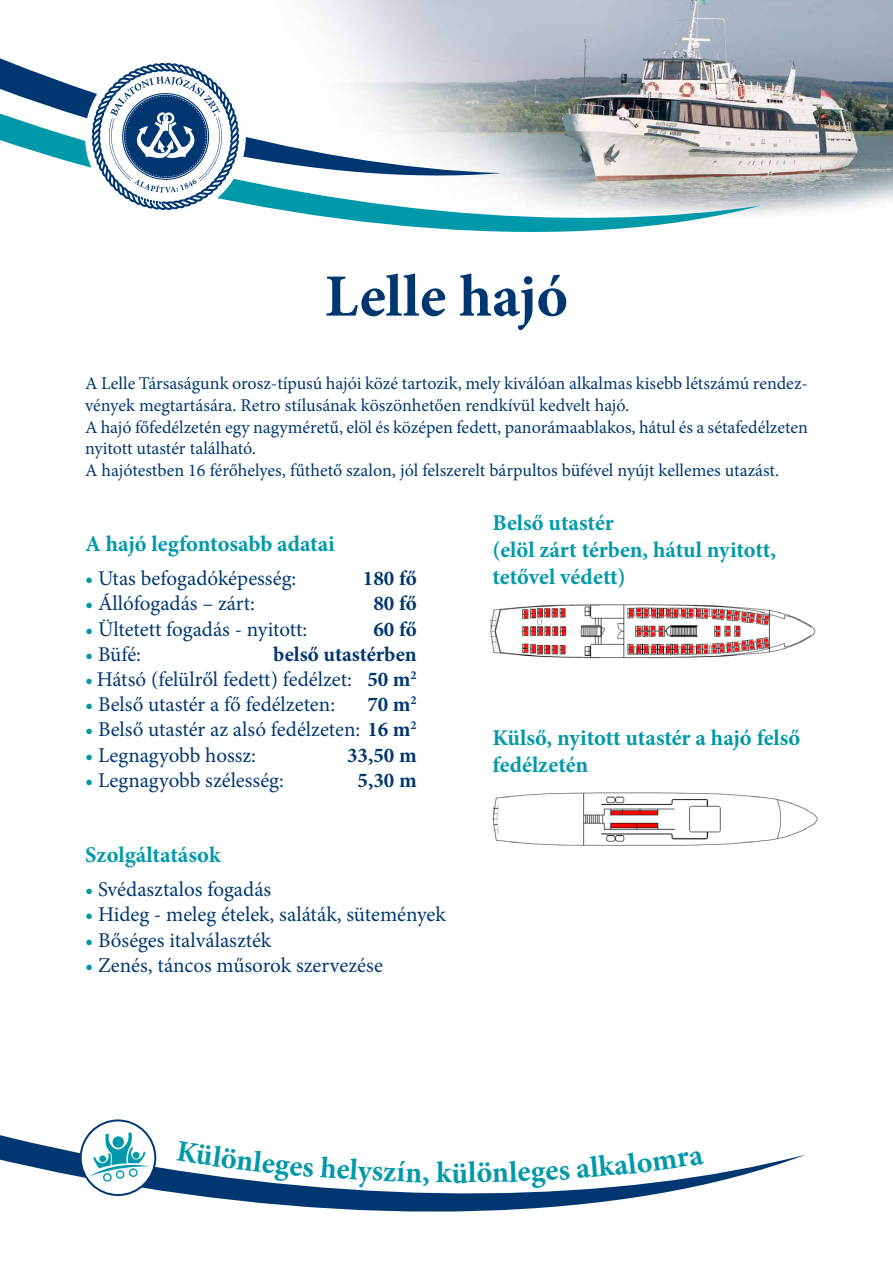
<style>
.page{position:relative;width:893px;height:1263px;background:#fff}
.page>*{position:absolute;margin:0;border:0;box-sizing:border-box;transform-origin:0 0}
.t1{font:700 60px "Minion Pro";color:#003770}
.t2{font:700 30px "Minion Pro";color:#09a}
.t3{font:700 22.5px/27px "Minion Pro";letter-spacing:-.005em;color:#09a}
.t4{font:21px "Minion Pro";color:#003770}
.t5{font:700 21px "Minion Pro";color:#003770}
.t6{font:18px/21.6px "Minion Pro";letter-spacing:-.005em;color:#003770}
.s1{color:#09a}
.s2{font-weight:700}
</style>
<div class="page">
<img style="left:761px;top:0;width:132px;height:214px">
<svg style="left:0;top:0;width:761px;height:232px"></svg>
<div style="left:85px;top:56px;width:161px;height:161px;background:#fff;border-radius:50%"></div>
<svg style="left:91px;top:63px;width:149px;height:147px"></svg>
<svg style="left:0;top:1135px;width:806px;height:77px"></svg>
<svg style="left:80px;top:1119px;width:76px;height:77px"></svg>
<img style="left:490px;top:604px;width:326px;height:55px">
<img style="left:492px;top:792px;width:326px;height:54px">
<svg style="left:176px;top:1141px;width:138px;height:41px"></svg>
<svg style="left:320px;top:1156px;width:109px;height:32px"></svg>
<svg style="left:477px;top:1150px;width:227px;height:38px"></svg>
<h1 class="t1" style="left:325px;top:254px;width:245px">Lelle hajó</h1>
<p class="t6" style="left:85px;top:373px;width:724px">A Lelle Társaságunk orosz-típusú hajói közé tartozik, mely kiválóan alkalmas kisebb létszámú rendez&shy;vények megtartására. Retro stílusának köszönhetően rendkívül kedvelt hajó.<br>A hajó főfedélzetén egy nagyméretű, elöl és középen fedett, panorámaablakos, hátul és a sétafedélzeten nyitott utastér található.<br>A hajótestben 16 férőhelyes, fűthető szalon, jól felszerelt bárpultos büfével nyújt kellemes utazást.</p>
<p class="t3" style="left:85px;top:530px;width:251px">A hajó legfontosabb adatai</p>
<p class="t4" style="left:85px;top:564px;width:213px"><span class="s1">•</span> Utas befogadóképesség:</p>
<p class="t5" style="left:363px;top:564px;width:55px">180 fő</p>
<p class="t4" style="left:85px;top:590px;width:172px"><span class="s1">•</span> Állófogadás – zárt:</p>
<p class="t5" style="left:373px;top:589px;width:45px">80 fő</p>
<p class="t4" style="left:85px;top:615px;width:224px"><span class="s1">•</span> Ültetett fogadás - nyitott:</p>
<p class="t5" style="left:373px;top:614px;width:45px">60 fő</p>
<p class="t4" style="left:85px;top:640px;width:58px"><span class="s1">•</span> Büfé:</p>
<p class="t5" style="left:273px;top:639px;width:145px">belső utastérben</p>
<p class="t4" style="left:85px;top:665px;width:333px"><span class="s1">•</span> Hátsó (felülről fedett) fedélzet: <span class="s2">50 m</span><sup>2</sup></p>
<p class="t4" style="left:85px;top:690px;width:252px"><span class="s1">•</span> Belső utastér a fő fedélzeten:</p>
<p class="t5" style="left:367px;top:690px;width:51px">70 m<sup>2</sup></p>
<p class="t4" style="left:85px;top:716px;width:333px"><span class="s1">•</span> Belső utastér az alsó fedélzeten: <span class="s2">16 m</span><sup>2</sup></p>
<p class="t4" style="left:85px;top:741px;width:173px"><span class="s1">•</span> Legnagyobb hossz:</p>
<p class="t5" style="left:347px;top:740px;width:71px">33,50 m</p>
<p class="t4" style="left:85px;top:766px;width:200px"><span class="s1">•</span> Legnagyobb szélesség:</p>
<p class="t5" style="left:358px;top:765px;width:61px">5,30 m</p>
<p class="t3" style="left:85px;top:841px;width:137px">Szolgáltatások</p>
<p class="t4" style="left:85px;top:875px;width:188px"><span class="s1">•</span> Svédasztalos fogadás</p>
<p class="t4" style="left:85px;top:900px;width:362px"><span class="s1">•</span> Hideg - meleg ételek, saláták, sütemények</p>
<p class="t4" style="left:85px;top:926px;width:188px"><span class="s1">•</span> Bőséges italválaszték</p>
<p class="t4" style="left:85px;top:951px;width:299px"><span class="s1">•</span> Zenés, táncos műsorok szervezése</p>
<p class="t3" style="left:493px;top:509px;width:285px">Belső utastér<br>(elöl zárt térben, hátul nyitott, tetővel védett)</p>
<p class="t3" style="left:493px;top:724px;width:309px">Külső, nyitott utastér a hajó felső fedélzetén</p>
<h2 class="t2" style="left:436px;top:1152px;width:42px">kül</h2>
</div>
